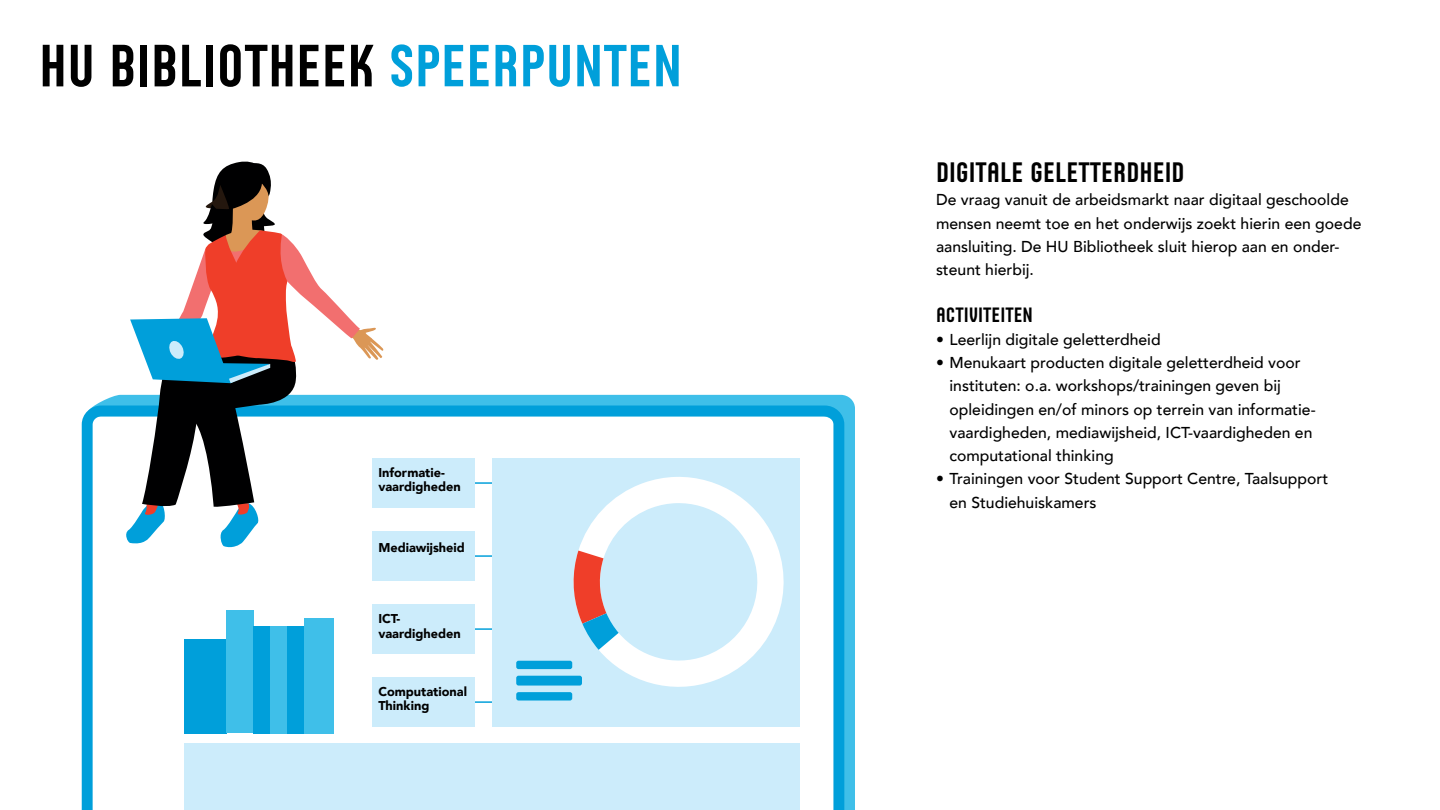
<style>
.page{position:relative;width:1440px;height:810px;background:#fff}
.page>*{position:absolute;margin:0;border:0;box-sizing:border-box;transform-origin:0 0}
.t1{font:60.3px "Husans";color:#000}
.t2{font:28.5px "Husans";color:#000}
.t3{font:21px "Husans";color:#000}
.t4{font:500 15.75px/23.2px "Avenir";color:#000}
.t5{font:900 12.75px "Avenir";color:#000}
.s1{font-size:60px;color:#009fda}
</style>
<div class="page">
<svg style="left:94px;top:395px;width:761px;height:415px;background:#3fbee8"></svg>
<svg style="left:82px;top:406px;width:762px;height:404px"></svg>
<div style="left:184px;top:743px;width:615px;height:67px;background:#ccecfb"></div>
<hr style="left:448px;top:482px;width:66px;height:2px;background:#009fda">
<div style="left:373px;top:459px;width:102px;height:49px;background:#ccecfb"></div>
<hr style="left:448px;top:555px;width:66px;height:2px;background:#009fda">
<div style="left:373px;top:532px;width:102px;height:49px;background:#ccecfb"></div>
<hr style="left:448px;top:628px;width:66px;height:2px;background:#009fda">
<div style="left:373px;top:605px;width:102px;height:49px;background:#ccecfb"></div>
<hr style="left:448px;top:701px;width:66px;height:2px;background:#009fda">
<div style="left:373px;top:678px;width:102px;height:49px;background:#ccecfb"></div>
<svg style="left:123px;top:161px;width:260px;height:388px"></svg>
<div style="left:184px;top:639px;width:42px;height:94px;background:#009fda"></div>
<div style="left:226px;top:611px;width:28px;height:122px;background:#3fbfe9"></div>
<div style="left:253px;top:626px;width:18px;height:107px;background:#009fda"></div>
<div style="left:270px;top:626px;width:18px;height:107px;background:#3fbfe9"></div>
<div style="left:288px;top:626px;width:17px;height:107px;background:#009fda"></div>
<div style="left:305px;top:618px;width:29px;height:115px;background:#3fbfe9"></div>
<div style="left:493px;top:459px;width:307px;height:268px;background:#ccecfb"></div>
<div style="left:516px;top:661px;width:56px;height:8px;background:#009fda;border-radius:2px"></div>
<div style="left:516px;top:676px;width:66px;height:10px;background:#009fda;border-radius:2px"></div>
<div style="left:516px;top:692px;width:56px;height:9px;background:#009fda;border-radius:2px"></div>
<svg style="left:572px;top:477px;width:212px;height:219px"></svg>
<svg style="left:572px;top:551px;width:47px;height:99px"></svg>
<p class="t1" style="left:39px;top:31px;width:645px">HU BIBLIOTHEEK <span class="s1">SPEERPUNTEN</span></p>
<p class="t5" style="left:378px;top:462px;width:68px">Informatie-</p>
<p class="t5" style="left:378px;top:476px;width:84px">vaardigheden</p>
<p class="t5" style="left:378px;top:537px;width:88px">Mediawijsheid</p>
<p class="t5" style="left:378px;top:608px;width:23px">ICT-</p>
<p class="t5" style="left:378px;top:622px;width:84px">vaardigheden</p>
<p class="t5" style="left:378px;top:681px;width:90px">Computational</p>
<p class="t5" style="left:378px;top:695px;width:53px">Thinking</p>
<p class="t2" style="left:936px;top:156px;width:250px">DIGITALE GELETTERDHEID</p>
<p class="t4" style="left:936px;top:187px;width:427px">De vraag vanuit de arbeidsmarkt naar digitaal geschoolde mensen neemt toe en het onderwijs zoekt hierin een goede aansluiting. De HU Bibliotheek sluit hierop aan en onder&shy;steunt hierbij.</p>
<p class="t3" style="left:936px;top:302px;width:99px">ACTIVITEITEN</p>
<p class="t4" style="left:936px;top:327px;width:226px">• Leerlijn digitale geletterdheid</p>
<p class="t4" style="left:950px;top:350px;width:368px;text-indent:-14px">• Menukaart producten digitale geletterdheid voor instituten: o.a. workshops/trainingen geven bij opleidingen en/of minors op terrein van informatie&shy;vaardigheden, mediawijsheid, ICT-vaardigheden en computational thinking</p>
<p class="t4" style="left:950px;top:466px;width:380px;text-indent:-14px">• Trainingen voor Student Support Centre, Taalsupport en Studiehuiskamers</p>
</div>
